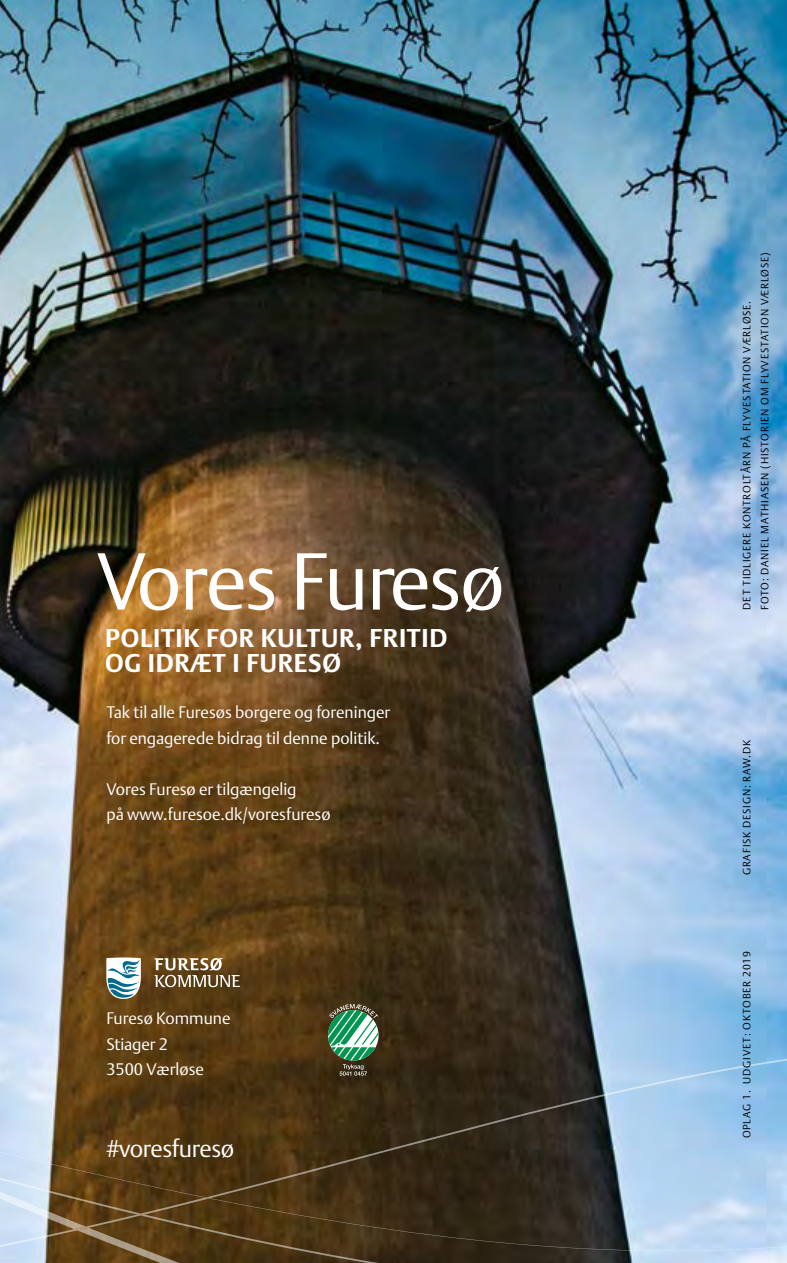
<style>
.page{position:relative;width:787px;height:1263px;background:#fff}
.page>*{position:absolute;margin:0;border:0;box-sizing:border-box;transform-origin:0 0}
.t1{font:300 79.65px "DTL Argo T";letter-spacing:-.03em;color:#fff}
.t2{font:700 25.5px/25.5px "DTL Argo T";letter-spacing:.03em;color:#fff}
.t3{font:300 24px "DTL Argo T";letter-spacing:-.02em;color:#fff}
.t4{font:300 16.5px/25.5px "DTL Argo T";color:#fff}
.t5{font:300 10.5px/18px "DTL Argo T";letter-spacing:.08em;color:#000}
</style>
<div class="page">
<img style="left:0;top:0;width:787px;height:1044px">
<svg style="left:0;top:1044px;width:787px;height:219px;background:#656156"></svg>
<svg style="left:74px;top:1226px;width:15px;height:4px"></svg>
<svg style="left:106px;top:957px;width:35px;height:42px"></svg>
<svg style="left:154px;top:958px;width:86px;height:29px"></svg>
<svg style="left:328px;top:1004px;width:50px;height:72px"></svg>
<h1 class="t1" style="left:97px;top:534px;width:409px">Vores Furesø</h1>
<h2 class="t2" style="left:105px;top:625px;width:344px">POLITIK FOR KULTUR, FRITID<br>OG IDRÆT I FURESØ</h2>
<p class="t4" style="left:106px;top:700px;width:285px">Tak til alle Furesøs borgere og foreninger for engagerede bidrag til denne politik.</p>
<p class="t4" style="left:106px;top:776px;width:226px">Vores Furesø er tilgængelig<br>på www.furesoe.dk/voresfuresø</p>
<p class="t4" style="left:106px;top:1006px;width:126px">Furesø Kommune<br>Stiager 2<br>3500 Værløse</p>
<p class="t3" style="left:106px;top:1134px;width:129px">#voresfuresø</p>
<p class="t5" style="left:737px;top:610px;width:358px;rotate:-90deg">DET TIDLIGERE KONTROLTÅRN PÅ FLYVESTATION VÆRLØSE.<br>FOTO: DANIEL MATHIASEN (HISTORIEN OM FLYVESTATION VÆRLØSE)</p>
<p class="t5" style="left:737px;top:875px;width:137px;rotate:-90deg">GRAFISK DESIGN: RAW.DK</p>
<p class="t5" style="left:737px;top:1138px;width:189px;rotate:-90deg">O PLAG 1. UDGIVE T: OK TOBER 2019</p>
</div>
